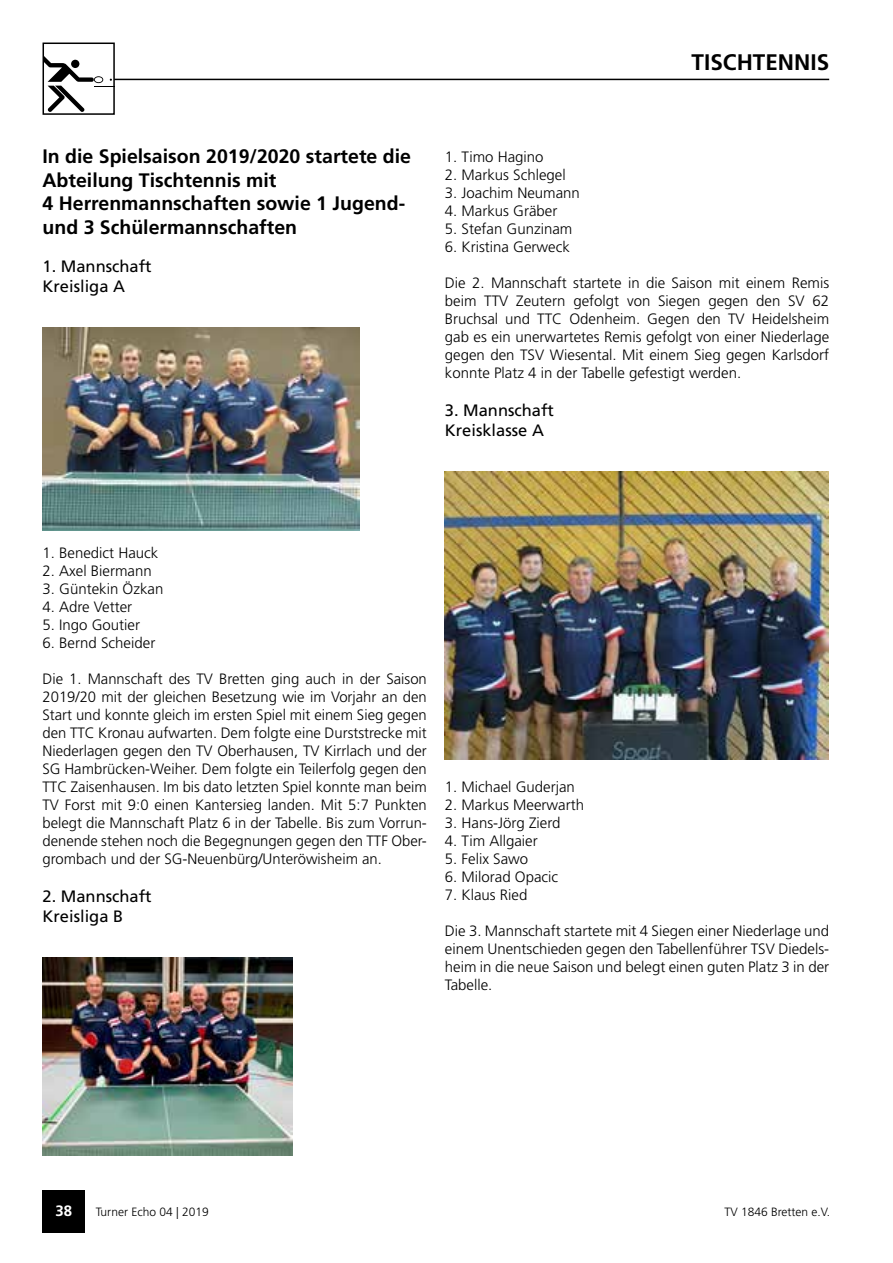
<style>
.page{position:relative;width:893px;height:1263px;background:#fff}
.page>*{position:absolute;margin:0;border:0;box-sizing:border-box;transform-origin:0 0}
.t1{font:700 22.5px "Frutiger LT Std";color:#000}
.t2{font:700 19.5px/23.4px "Frutiger LT Std";color:#000}
.t3{font:16.5px/19.8px "Frutiger LT Std";color:#000}
.t4{font:300 15px/18px "Frutiger LT Std";color:#000;text-align:justify}
.t5{font:700 15px "Frutiger LT Std";color:#fff}
.t6{font:300 12px "Frutiger LT Std";color:#000}
</style>
<div class="page">
<div style="left:43px;top:1191px;width:42px;height:42px;background:#000"></div>
<hr style="left:114px;top:79px;width:715px;height:1px;background:#000">
<svg style="left:46px;top:58px;width:66px;height:54px"></svg>
<div style="left:43px;top:43px;width:72px;height:72px;border:2px solid #000"></div>
<img style="left:43px;top:328px;width:317px;height:202px">
<img style="left:43px;top:958px;width:250px;height:198px">
<img style="left:445px;top:472px;width:384px;height:287px">
<h2 class="t2" style="left:43px;top:145px;width:370px">In die Spielsaison 2019/2020 startete die Abteilung Tischtennis mit<br>4 Herrenmannschaften sowie 1 Jugend&shy;und 3 Schülermannschaften</h2>
<p class="t3" style="left:43px;top:256px;width:111px">1. Mannschaft<br>Kreisliga A</p>
<h1 class="t1" style="left:692px;top:49px;width:139px">TISCHTENNIS</h1>
<p class="t4" style="left:445px;top:148px;width:100px">1. Timo Hagino</p>
<p class="t4" style="left:445px;top:166px;width:122px">2. Markus Schlegel</p>
<p class="t4" style="left:445px;top:184px;width:137px">3. Joachim Neumann</p>
<p class="t4" style="left:445px;top:202px;width:114px">4. Markus Gräber</p>
<p class="t4" style="left:445px;top:220px;width:129px">5. Stefan Gunzinam</p>
<p class="t4" style="left:445px;top:238px;width:126px">6. Kristina Gerweck</p>
<p class="t4" style="left:445px;top:274px;width:386px">Die 2. Mannschaft startete in die Saison mit einem Remis beim TTV Zeutern gefolgt von Siegen gegen den SV 62<br>Bruchsal und TTC Odenheim. Gegen den TV Heidelsheim gab es ein unerwartetes Remis gefolgt von einer Niederlage gegen den TSV Wiesental. Mit einem Sieg gegen Karlsdorf konnte Platz 4 in der Tabelle gefestigt werden.</p>
<p class="t3" style="left:445px;top:400px;width:111px">3. Mannschaft<br>Kreisklasse A</p>
<p class="t4" style="left:43px;top:544px;width:117px">1. Benedict Hauck</p>
<p class="t4" style="left:43px;top:562px;width:111px">2. Axel Biermann</p>
<p class="t4" style="left:43px;top:580px;width:122px">3. Güntekin Özkan</p>
<p class="t4" style="left:43px;top:598px;width:91px">4. Adre Vetter</p>
<p class="t4" style="left:43px;top:616px;width:99px">5. Ingo Goutier</p>
<p class="t4" style="left:43px;top:634px;width:114px">6. Bernd Scheider</p>
<p class="t4" style="left:43px;top:670px;width:386px">Die 1. Mannschaft des TV Bretten ging auch in der Saison 2019/20 mit der gleichen Besetzung wie im Vorjahr an den Start und konnte gleich im ersten Spiel mit einem Sieg gegen den TTC Kronau aufwarten. Dem folgte eine Durststrecke mit Niederlagen gegen den TV Oberhausen, TV Kirrlach und der SG Hambrücken-Weiher. Dem folgte ein Teilerfolg gegen den TTC Zaisenhausen. Im bis dato letzten Spiel konnte man beim TV Forst mit 9:0 einen Kantersieg landen. Mit 5:7 Punkten belegt die Mannschaft Platz 6 in der Tabelle. Bis zum Vorrun&shy;denende stehen noch die Begegnungen gegen den TTF Ober&shy;grombach und der SG-Neuenbürg/Unteröwisheim an.</p>
<p class="t3" style="left:43px;top:886px;width:111px">2. Mannschaft<br>Kreisliga B</p>
<p class="t4" style="left:445px;top:778px;width:132px">1. Michael Guderjan</p>
<p class="t4" style="left:445px;top:796px;width:141px">2. Markus Meerwarth</p>
<p class="t4" style="left:445px;top:814px;width:117px">3. Hans-Jörg Zierd</p>
<p class="t4" style="left:445px;top:832px;width:94px">4. Tim Allgaier</p>
<p class="t4" style="left:445px;top:850px;width:85px">5. Felix Sawo</p>
<p class="t4" style="left:445px;top:868px;width:115px">6. Milorad Opacic</p>
<p class="t4" style="left:445px;top:886px;width:84px">7. Klaus Ried</p>
<p class="t4" style="left:445px;top:922px;width:386px">Die 3. Mannschaft startete mit 4 Siegen einer Niederlage und einem Unentschieden gegen den Tabellenführer TSV Diedels&shy;heim in die neue Saison und belegt einen guten Platz 3 in der Tabelle.</p>
<p class="t5" style="left:55px;top:1202px;width:18px">38</p>
<p class="t6" style="left:96px;top:1205px;width:115px">Turner Echo 04 | 2019</p>
<p class="t6" style="left:724px;top:1205px;width:107px">TV 1846 Bretten e.V.</p>
</div>
